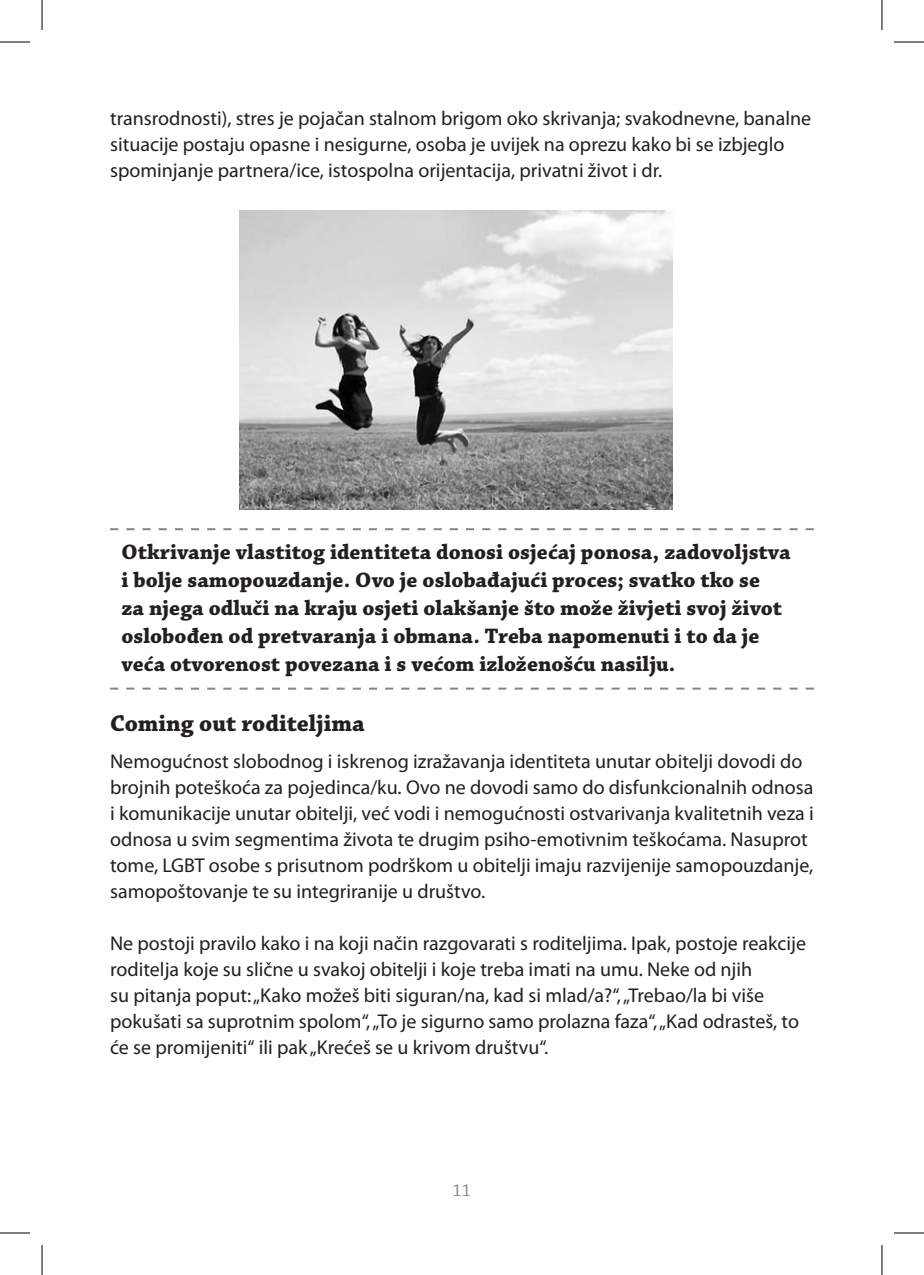
<style>
.page{position:relative;width:924px;height:1275px;background:#fff}
.page>*{position:absolute;margin:0;border:0;box-sizing:border-box;transform-origin:0 0}
.t1{font:700 24px "Chaparral Pro";letter-spacing:.005em;color:#231f20}
.t2{font:700 22px/28px "Chaparral Pro";letter-spacing:.005em;color:#231f20}
.t3{font:20px/26px "Myriad Pro";color:#231f20}
.t4{font:18px "Chaparral Pro";color:#828487}
</style>
<div class="page">
<svg style="left:110px;top:528px;width:703px;height:2px"></svg>
<svg style="left:110px;top:687px;width:703px;height:2px"></svg>
<img style="left:240px;top:211px;width:432px;height:298px">
<hr style="left:0;top:42px;width:30px;height:1px;background:#000">
<hr style="left:893px;top:42px;width:30px;height:1px;background:#000">
<hr style="left:0;top:1232px;width:30px;height:1px;background:#000">
<hr style="left:893px;top:1232px;width:30px;height:1px;background:#000">
<hr style="left:42px;top:0;width:1px;height:30px;background:#000">
<hr style="left:42px;top:1245px;width:1px;height:30px;background:#000">
<hr style="left:881px;top:0;width:1px;height:30px;background:#000">
<hr style="left:881px;top:1245px;width:1px;height:30px;background:#000">
<p class="t3" style="left:110px;top:105px;width:702px">transrodnosti), stres je pojačan stalnom brigom oko skrivanja; svakodnevne, banalne situacije postaju opasne i nesigurne, osoba je uvijek na oprezu kako bi se izbjeglo spominjanje partnera/ice, istospolna orijentacija, privatni život i dr.</p>
<p class="t2" style="left:121px;top:538px;width:670px">Otkrivanje vlastitog identiteta donosi osjećaj ponosa, zadovoljstva i bolje samopouzdanje. Ovo je oslobađajući proces; svatko tko se<br>za njega odluči na kraju osjeti olakšanje što može živjeti svoj život oslobođen od pretvaranja i obmana. Treba napomenuti i to da je veća otvorenost povezana i s većom izloženošću nasilju.</p>
<p class="t1" style="left:110px;top:709px;width:256px">Coming out roditeljima</p>
<p class="t3" style="left:110px;top:748px;width:704px">Nemogućnost slobodnog i iskrenog izražavanja identiteta unutar obitelji dovodi do brojnih poteškoća za pojedinca/ku. Ovo ne dovodi samo do disfunkcionalnih odnosa i komunikacije unutar obitelji, već vodi i nemogućnosti ostvarivanja kvalitetnih veza i odnosa u svim segmentima života te drugim psiho-emotivnim teškoćama. Nasuprot tome, LGBT osobe s prisutnom podrškom u obitelji imaju razvijenije samopouzdanje, samopoštovanje te su integriranije u društvo.</p>
<p class="t3" style="left:110px;top:930px;width:697px">Ne postoji pravilo kako i na koji način razgovarati s roditeljima. Ipak, postoje reakcije roditelja koje su slične u svakoj obitelji i koje treba imati na umu. Neke od njih<br>su pitanja poput: „Kako možeš biti siguran/na, kad si mlad/a?“, „Trebao/la bi više pokušati sa suprotnim spolom“, „To je sigurno samo prolazna faza“, „Kad odrasteš, to će se promijeniti“ ili pak „Krećeš se u krivom društvu“.</p>
<p class="t4" style="left:452px;top:1180px;width:20px">11</p>
</div>
